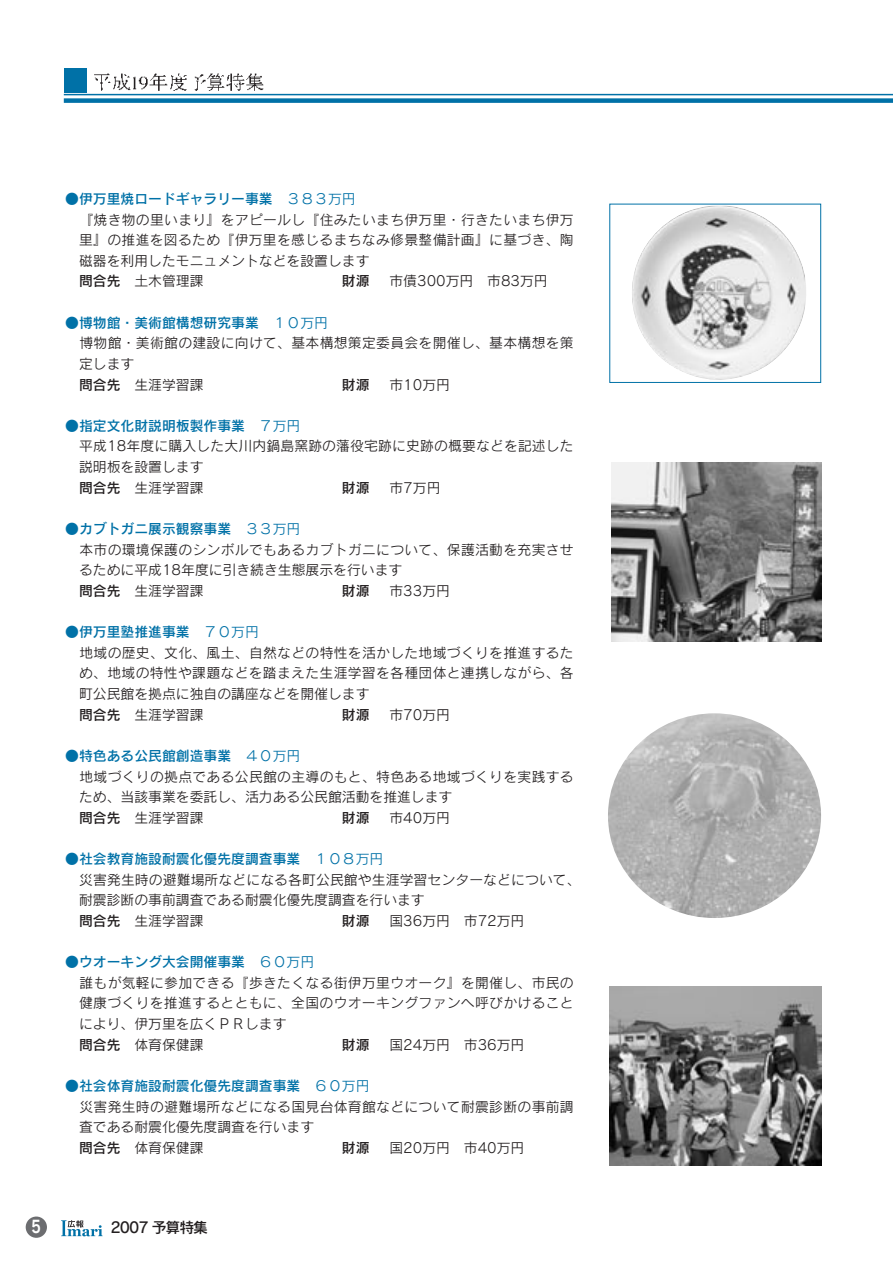
<style>
.page{position:relative;width:893px;height:1262px;background:#fff}
.page>*{position:absolute;margin:0;border:0;box-sizing:border-box;transform-origin:0 0}
.t1{font:16.95px "Rodin CID B";color:#fff;scale:.8 1}
.t2{font:14.85px "Rodin CID DB";letter-spacing:-.07em;color:#231f20}
.t3{font:13.8px "Rodin CID M";letter-spacing:.01em;color:#231f20}
.t4{font:13.8px "Rodin CID DB";color:#0071a7}
.t5{font:13.8px "Rodin CID DB";color:#231f20}
.t6{font:13.8px "Rodin CID M";color:#0071a7}
.s1{font-family:"Rodin CID M"}
</style>
<div class="page">
<div style="left:26px;top:1216px;width:21px;height:21px;background:#6c6d70;border-radius:50%"></div>
<svg style="left:61px;top:1220px;width:42px;height:17px"></svg>
<hr style="left:64px;top:94px;width:828px;height:1px;background:#0071a7">
<div style="left:64px;top:98px;width:828px;height:5px;background:#0071a7"></div>
<img style="left:94px;top:73px;width:17px;height:18px">
<img style="left:113px;top:73px;width:16px;height:18px">
<img style="left:129px;top:76px;width:8px;height:15px">
<img style="left:138px;top:73px;width:30px;height:18px">
<img style="left:170px;top:73px;width:17px;height:18px">
<img style="left:194px;top:74px;width:12px;height:17px">
<img style="left:207px;top:73px;width:18px;height:18px">
<img style="left:226px;top:73px;width:18px;height:18px">
<img style="left:244px;top:73px;width:20px;height:18px">
<div style="left:65px;top:69px;width:22px;height:24px;background:#0071a7"></div>
<img style="left:632px;top:206px;width:174px;height:174px">
<div style="left:609px;top:204px;width:212px;height:179px;border:1px solid #0071a7"></div>
<img style="left:611px;top:462px;width:210px;height:179px">
<img style="left:609px;top:986px;width:212px;height:179px">
<img style="left:608px;top:713px;width:213px;height:205px;border-radius:50%">
<p class="t4" style="left:65px;top:193px;width:209px"><span class="s1">●</span>伊万里焼ロードギャラリー事業</p>
<p class="t3" style="left:79px;top:214px;width:496px">『焼き物の里いまり』をアピールし『住みたいまち伊万里・行きたいまち伊万</p>
<p class="t3" style="left:79px;top:235px;width:496px">里』の推進を図るため『伊万里を感じるまちなみ修景整備計画』に基づき、陶</p>
<p class="t3" style="left:79px;top:255px;width:292px">磁器を利用したモニュメントなどを設置します</p>
<p class="t3" style="left:487px;top:276px;width:62px">市83万円</p>
<p class="t6" style="left:286px;top:193px;width:71px">３８３万円</p>
<p class="t5" style="left:79px;top:276px;width:43px">問合先</p>
<p class="t3" style="left:134px;top:276px;width:71px">土木管理課</p>
<p class="t5" style="left:342px;top:276px;width:29px">財源</p>
<p class="t3" style="left:389px;top:276px;width:85px">市債300万円</p>
<p class="t4" style="left:65px;top:317px;width:195px"><span class="s1">●</span>博物館・美術館構想研究事業</p>
<p class="t3" style="left:79px;top:338px;width:496px">博物館・美術館の建設に向けて、基本構想策定委員会を開催し、基本構想を策</p>
<p class="t3" style="left:79px;top:358px;width:57px">定します</p>
<p class="t3" style="left:389px;top:379px;width:62px">市10万円</p>
<p class="t6" style="left:273px;top:317px;width:57px">１０万円</p>
<p class="t5" style="left:79px;top:379px;width:43px">問合先</p>
<p class="t3" style="left:134px;top:379px;width:71px">生涯学習課</p>
<p class="t5" style="left:342px;top:379px;width:29px">財源</p>
<p class="t4" style="left:65px;top:420px;width:181px"><span class="s1">●</span>指定文化財説明板製作事業</p>
<p class="t3" style="left:79px;top:441px;width:496px">平成18年度に購入した大川内鍋島窯跡の藩役宅跡に史跡の概要などを記述した</p>
<p class="t3" style="left:79px;top:462px;width:126px">説明板を設置します</p>
<p class="t3" style="left:389px;top:482px;width:52px">市7万円</p>
<p class="t6" style="left:259px;top:420px;width:43px">７万円</p>
<p class="t5" style="left:79px;top:482px;width:43px">問合先</p>
<p class="t3" style="left:134px;top:482px;width:71px">生涯学習課</p>
<p class="t5" style="left:342px;top:482px;width:29px">財源</p>
<p class="t4" style="left:65px;top:523px;width:167px"><span class="s1">●</span>カブトガニ展示観察事業</p>
<p class="t3" style="left:79px;top:544px;width:496px">本市の環境保護のシンボルでもあるカブトガニについて、保護活動を充実させ</p>
<p class="t3" style="left:79px;top:565px;width:325px">るために平成18年度に引き続き生態展示を行います</p>
<p class="t3" style="left:389px;top:585px;width:62px">市33万円</p>
<p class="t6" style="left:245px;top:523px;width:57px">３３万円</p>
<p class="t5" style="left:79px;top:585px;width:43px">問合先</p>
<p class="t3" style="left:134px;top:585px;width:71px">生涯学習課</p>
<p class="t5" style="left:342px;top:585px;width:29px">財源</p>
<p class="t4" style="left:65px;top:626px;width:126px"><span class="s1">●</span>伊万里塾推進事業</p>
<p class="t3" style="left:79px;top:647px;width:496px">地域の歴史、文化、風土、自然などの特性を活かした地域づくりを推進するた</p>
<p class="t3" style="left:79px;top:668px;width:496px">め、地域の特性や課題などを踏まえた生涯学習を各種団体と連携しながら、各</p>
<p class="t3" style="left:79px;top:688px;width:292px">町公民館を拠点に独自の講座などを開催します</p>
<p class="t3" style="left:389px;top:709px;width:62px">市70万円</p>
<p class="t6" style="left:203px;top:626px;width:57px">７０万円</p>
<p class="t5" style="left:79px;top:709px;width:43px">問合先</p>
<p class="t3" style="left:134px;top:709px;width:71px">生涯学習課</p>
<p class="t5" style="left:342px;top:709px;width:29px">財源</p>
<p class="t4" style="left:65px;top:750px;width:167px"><span class="s1">●</span>特色ある公民館創造事業</p>
<p class="t3" style="left:79px;top:771px;width:496px">地域づくりの拠点である公民館の主導のもと、特色ある地域づくりを実践する</p>
<p class="t3" style="left:79px;top:791px;width:375px">ため、当該事業を委託し、活力ある公民館活動を推進します</p>
<p class="t3" style="left:389px;top:812px;width:62px">市40万円</p>
<p class="t6" style="left:245px;top:750px;width:57px">４０万円</p>
<p class="t5" style="left:79px;top:812px;width:43px">問合先</p>
<p class="t3" style="left:134px;top:812px;width:71px">生涯学習課</p>
<p class="t5" style="left:342px;top:812px;width:29px">財源</p>
<p class="t4" style="left:65px;top:853px;width:236px"><span class="s1">●</span>社会教育施設耐震化優先度調査事業</p>
<p class="t3" style="left:79px;top:874px;width:503px">災害発生時の避難場所などになる各町公民館や生涯学習センターなどについて、</p>
<p class="t3" style="left:79px;top:895px;width:347px">耐震診断の事前調査である耐震化優先度調査を行います</p>
<p class="t3" style="left:464px;top:915px;width:62px">市72万円</p>
<p class="t6" style="left:314px;top:853px;width:71px">１０８万円</p>
<p class="t5" style="left:79px;top:915px;width:43px">問合先</p>
<p class="t3" style="left:134px;top:915px;width:71px">生涯学習課</p>
<p class="t5" style="left:342px;top:915px;width:29px">財源</p>
<p class="t3" style="left:389px;top:915px;width:62px">国36万円</p>
<p class="t4" style="left:65px;top:956px;width:181px"><span class="s1">●</span>ウオーキング大会開催事業</p>
<p class="t3" style="left:79px;top:977px;width:496px">誰もが気軽に参加できる『歩きたくなる街伊万里ウオーク』を開催し、市民の</p>
<p class="t3" style="left:79px;top:998px;width:496px">健康づくりを推進するとともに、全国のウオーキングファンへ呼びかけること</p>
<p class="t3" style="left:79px;top:1018px;width:209px">により、伊万里を広くＰＲします</p>
<p class="t3" style="left:464px;top:1039px;width:62px">市36万円</p>
<p class="t6" style="left:259px;top:956px;width:57px">６０万円</p>
<p class="t5" style="left:79px;top:1039px;width:43px">問合先</p>
<p class="t3" style="left:134px;top:1039px;width:71px">体育保健課</p>
<p class="t5" style="left:342px;top:1039px;width:29px">財源</p>
<p class="t3" style="left:389px;top:1039px;width:62px">国24万円</p>
<p class="t4" style="left:65px;top:1080px;width:236px"><span class="s1">●</span>社会体育施設耐震化優先度調査事業</p>
<p class="t3" style="left:79px;top:1101px;width:496px">災害発生時の避難場所などになる国見台体育館などについて耐震診断の事前調</p>
<p class="t3" style="left:79px;top:1121px;width:236px">査である耐震化優先度調査を行います</p>
<p class="t3" style="left:464px;top:1142px;width:62px">市40万円</p>
<p class="t6" style="left:314px;top:1080px;width:57px">６０万円</p>
<p class="t5" style="left:79px;top:1142px;width:43px">問合先</p>
<p class="t3" style="left:134px;top:1142px;width:71px">体育保健課</p>
<p class="t5" style="left:342px;top:1142px;width:29px">財源</p>
<p class="t3" style="left:389px;top:1142px;width:62px">国20万円</p>
<p class="t1" style="left:31px;top:1220px;width:13px">5</p>
<p class="t2" style="left:111px;top:1222px;width:99px">2007 予算特集</p>
</div>
